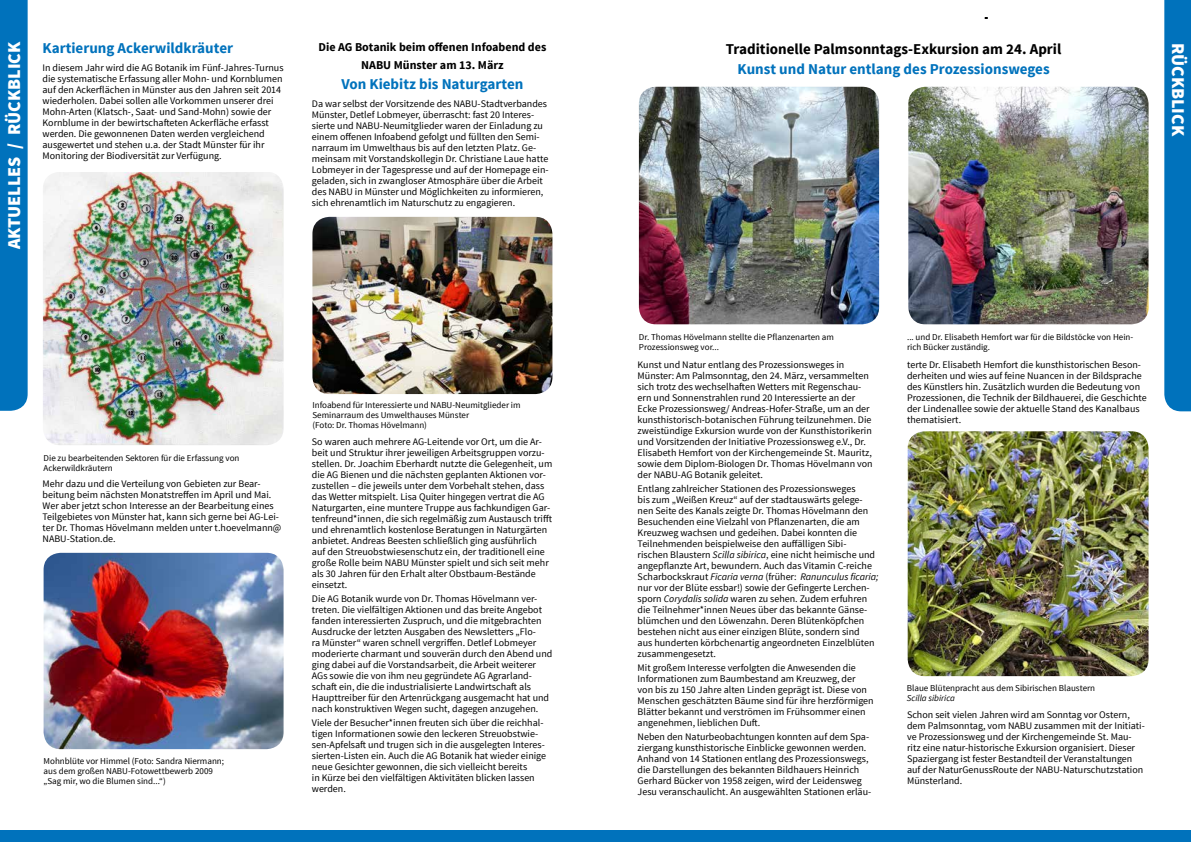
<style>
.page{position:relative;width:1191px;height:842px;background:#fff}
.page>*{position:absolute;margin:0;border:0;box-sizing:border-box;transform-origin:0 0}
.t1{font:900 18px "Source Sans Pro";color:#fff}
.t2{font:700 15px "Source Sans Pro";color:#0072bc}
.t3{font:700 15px "Source Sans Pro";color:#000}
.t4{font:700 12px/18px "Source Sans Pro";color:#000;text-align:center}
.t5{font:10px/11px "Source Sans Pro";color:#000}
.t6{font:9px/10px "Source Sans Pro";color:#000}
.t7{font:italic 9px "Source Sans Pro";color:#000}
.s1{font-style:italic}
</style>
<div class="page">
<div style="left:0;top:831px;width:1191px;height:11px;background:#0072bc"></div>
<img style="left:43px;top:172px;width:241px;height:273px">
<img style="left:44px;top:553px;width:239px;height:196px">
<img style="left:312px;top:217px;width:240px;height:177px">
<img style="left:907px;top:431px;width:241px;height:245px">
<img style="left:639px;top:87px;width:240px;height:237px">
<img style="left:908px;top:87px;width:240px;height:237px">
<div style="left:0;top:0;width:28px;height:411px;background:#0072bc"></div>
<div style="left:1164px;top:0;width:27px;height:411px;background:#0072bc"></div>
<h1 class="t1" style="left:3px;top:249px;width:208px;rotate:-90deg">AKTUELLES / RÜCKBLICK</h1>
<h1 class="t1" style="left:1189px;top:43px;width:94px;rotate:90deg">RÜCKBLICK</h1>
<h2 class="t2" style="left:43px;top:39px;width:192px">Kartierung Ackerwildkräuter</h2>
<p class="t5" style="left:43px;top:63px;width:242px">In diesem Jahr wird die AG Botanik im Fünf-Jahres-Turnus die systematische Erfassung aller Mohn- und Kornblumen auf den Ackerflächen in Münster aus den Jahren seit 2014 wiederholen. Dabei sollen alle Vorkommen unserer drei Mohn-Arten (Klatsch-, Saat- und Sand-Mohn) sowie der Kornblume in der bewirtschafteten Ackerfläche erfasst werden. Die gewonnenen Daten werden vergleichend ausgewertet und stehen u.a. der Stadt Münster für ihr Monitoring der Biodiversität zur Verfügung.</p>
<p class="t4" style="left:318px;top:39px;width:229px">Die AG Botanik beim offenen Infoabend des<br>NABU Münster am 13. März</p>
<h2 class="t2" style="left:341px;top:75px;width:183px">Von Kiebitz bis Naturgarten</h2>
<p class="t5" style="left:312px;top:99px;width:238px">Da war selbst der Vorsitzende des NABU-Stadtverbandes Münster, Detlef Lobmeyer, überrascht: fast 20 Interes&shy;sierte und NABU-Neumitglieder waren der Einladung zu einem offenen Infoabend gefolgt und füllten den Semi&shy;narraum im Umwelthaus bis auf den letzten Platz. Ge&shy;meinsam mit Vorstandskollegin Dr. Christiane Laue hatte Lobmeyer in der Tagespresse und auf der Homepage ein&shy;geladen, sich in zwangloser Atmosphäre über die Arbeit des NABU in Münster und Möglichkeiten zu informieren, sich ehrenamtlich im Naturschutz zu engagieren.</p>
<h2 class="t3" style="left:726px;top:39px;width:337px">Traditionelle Palmsonntags-Exkursion am 24. April</h2>
<h2 class="t2" style="left:737px;top:59px;width:313px">Kunst und Natur entlang des Prozessionsweges</h2>
<p class="t6" style="left:44px;top:454px;width:197px">Die zu bearbeitenden Sektoren für die Erfassung von<br>Ackerwildkräutern</p>
<p class="t5" style="left:43px;top:479px;width:240px">Mehr dazu und die Verteilung von Gebieten zur Bear&shy;beitung beim nächsten Monatstreffen im April und Mai.<br>Wer aber jetzt schon Interesse an der Bearbeitung eines Teilgebietes von Münster hat, kann sich gerne bei AG-Lei&shy;ter Dr. Thomas Hövelmann melden unter t.hoevelmann@ NABU-Station.de.</p>
<p class="t6" style="left:44px;top:756px;width:182px">Mohnblüte vor Himmel (Foto: Sandra Niermann; aus dem großen NABU-Fotowettbewerb 2009 „Sag mir, wo die Blumen sind...“)</p>
<p class="t6" style="left:312px;top:400px;width:210px">Infoabend für Interessierte und NABU-Neumitglieder im<br>Seminarraum des Umwelthauses Münster<br>(Foto: Dr. Thomas Hövelmann)</p>
<p class="t5" style="left:312px;top:436px;width:242px">So waren auch mehrere AG-Leitende vor Ort, um die Ar&shy;beit und Struktur ihrer jeweiligen Arbeitsgruppen vorzu&shy;stellen. Dr. Joachim Eberhardt nutzte die Gelegenheit, um die AG Bienen und die nächsten geplanten Aktionen vor&shy;zustellen – die jeweils unter dem Vorbehalt stehen, dass das Wetter mitspielt. Lisa Quiter hingegen vertrat die AG Naturgarten, eine muntere Truppe aus fachkundigen Gar&shy;tenfreund*innen, die sich regelmäßig zum Austausch trifft und ehrenamtlich kostenlose Beratungen in Naturgärten anbietet. Andreas Beesten schließlich ging ausführlich auf den Streuobstwiesenschutz ein, der traditionell eine große Rolle beim NABU Münster spielt und sich seit mehr als 30 Jahren für den Erhalt alter Obstbaum-Bestände einsetzt.</p>
<p class="t5" style="left:312px;top:593px;width:242px">Die AG Botanik wurde von Dr. Thomas Hövelmann ver&shy;treten. Die vielfältigen Aktionen und das breite Angebot fanden interessierten Zuspruch, und die mitgebrachten Ausdrucke der letzten Ausgaben des Newsletters „Flo-<br>ra Münster“ waren schnell vergriffen. Detlef Lobmeyer moderierte charmant und souverän durch den Abend und ging dabei auf die Vorstandsarbeit, die Arbeit weiterer AGs sowie die von ihm neu gegründete AG Agrarland&shy;schaft ein, die die industrialisierte Landwirtschaft als Haupttreiber für den Artenrückgang ausgemacht hat und nach konstruktiven Wegen sucht, dagegen anzugehen.</p>
<p class="t5" style="left:312px;top:717px;width:236px">Viele der Besucher*innen freuten sich über die reichhal&shy;tigen Informationen sowie den leckeren Streuobstwie&shy;sen-Apfelsaft und trugen sich in die ausgelegten Interes&shy;sierten-Listen ein. Auch die AG Botanik hat wieder einige neue Gesichter gewonnen, die sich vielleicht bereits<br>in Kürze bei den vielfältigen Aktivitäten blicken lassen werden.</p>
<p class="t6" style="left:639px;top:332px;width:197px">Dr. Thomas Hövelmann stellte die Pflanzenarten am<br>Prozessionsweg vor...</p>
<p class="t6" style="left:907px;top:332px;width:228px">... und Dr. Elisabeth Hemfort war für die Bildstöcke von Hein&shy;rich Bücker zuständig.</p>
<p class="t5" style="left:637px;top:360px;width:236px">Kunst und Natur entlang des Prozessionsweges in Münster: Am Palmsonntag, den 24. März, versammelten sich trotz des wechselhaften Wetters mit Regenschau&shy;ern und Sonnenstrahlen rund 20 Interessierte an der Ecke Prozessionsweg/ Andreas-Hofer-Straße, um an der kunsthistorisch-botanischen Führung teilzunehmen. Die zweistündige Exkursion wurde von der Kunsthistorikerin und Vorsitzenden der Initiative Prozessionsweg e.V., Dr.<br>Elisabeth Hemfort von der Kirchengemeinde St. Mauritz, sowie dem Diplom-Biologen Dr. Thomas Hövelmann von der NABU-AG Botanik geleitet.</p>
<p class="t5" style="left:637px;top:484px;width:242px">Entlang zahlreicher Stationen des Prozessionsweges<br>bis zum „Weißen Kreuz“ auf der stadtauswärts gelege&shy;nen Seite des Kanals zeigte Dr. Thomas Hövelmann den Besuchenden eine Vielzahl von Pflanzenarten, die am Kreuzweg wachsen und gedeihen. Dabei konnten die Teilnehmenden beispielweise den auffälligen Sibi&shy;rischen Blaustern <span class="s1">Scilla sibirica</span>, eine nicht heimische und angepflanzte Art, bewundern. Auch das Vitamin C-reiche Scharbockskraut <span class="s1">Ficaria verna</span> (früher: <span class="s1">Ranunculus ficaria; </span>nur vor der Blüte essbar!) sowie der Gefingerte Lerchen&shy;sporn <span class="s1">Corydalis solida</span> waren zu sehen. Zudem erfuhren die Teilnehmer*innen Neues über das bekannte Gänse&shy;blümchen und den Löwenzahn. Deren Blütenköpfchen bestehen nicht aus einer einzigen Blüte, sondern sind<br>aus hunderten körbchenartig angeordneten Einzelblüten zusammengesetzt.</p>
<p class="t5" style="left:637px;top:663px;width:238px">Mit großem Interesse verfolgten die Anwesenden die Informationen zum Baumbestand am Kreuzweg, der<br>von bis zu 150 Jahre alten Linden geprägt ist. Diese von Menschen geschätzten Bäume sind für ihre herzförmigen Blätter bekannt und verströmen im Frühsommer einen angenehmen, lieblichen Duft.</p>
<p class="t5" style="left:637px;top:732px;width:235px">Neben den Naturbeobachtungen konnten auf dem Spa&shy;ziergang kunsthistorische Einblicke gewonnen werden.<br>Anhand von 14 Stationen entlang des Prozessionswegs, die Darstellungen des bekannten Bildhauers Heinrich Gerhard Bücker von 1958 zeigen, wird der Leidensweg Jesu veranschaulicht. An ausgewählten Stationen erläu-</p>
<p class="t5" style="left:907px;top:360px;width:241px">terte Dr. Elisabeth Hemfort die kunsthistorischen Beson&shy;derheiten und wies auf feine Nuancen in der Bildsprache des Künstlers hin. Zusätzlich wurden die Bedeutung von Prozessionen, die Technik der Bildhauerei, die Geschichte der Lindenallee sowie der aktuelle Stand des Kanalbaus thematisiert.</p>
<p class="t6" style="left:907px;top:683px;width:190px">Blaue Blütenpracht aus dem Sibirischen Blaustern</p>
<p class="t7" style="left:907px;top:693px;width:50px">Scilla sibirica</p>
<p class="t5" style="left:907px;top:710px;width:239px">Schon seit vielen Jahren wird am Sonntag vor Ostern, dem Palmsonntag, vom NABU zusammen mit der Initiati&shy;ve Prozessionsweg und der Kirchengemeinde St. Mau&shy;ritz eine natur-historische Exkursion organisiert. Dieser Spaziergang ist fester Bestandteil der Veranstaltungen auf der NaturGenussRoute der NABU-Naturschutzstation Münsterland.</p>
</div>
